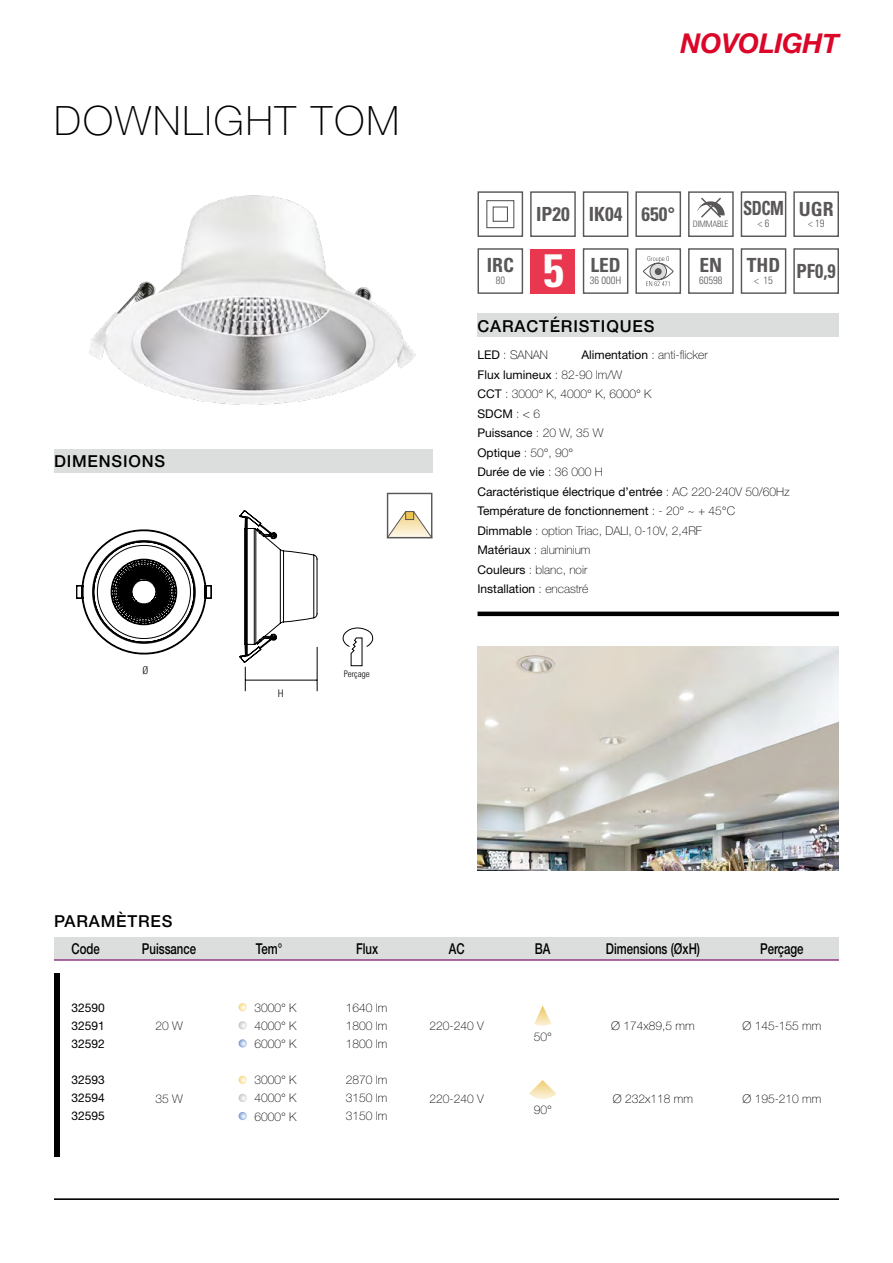
<style>
.page{position:relative;width:893px;height:1263px;background:#fff}
.page>*{position:absolute;margin:0;border:0;box-sizing:border-box;transform-origin:0 0}
.t1{font:700 condensed 46.8px "Univers LT Std";color:#fff}
.t2{font:100 40.5px "Helvetica Neue LT Std";letter-spacing:.05em;color:#000}
.t3{font:italic 700 27.15px "Helvetica Neue";letter-spacing:-.01em;color:#db0729}
.t4{font:700 condensed 19.5px "Univers LT Std";color:#595757}
.t5{font:700 condensed 19.5px "Univers LT Std";color:#595757;scale:.95 1}
.t6{font:700 condensed 19.5px "Univers LT Std";color:#595757;scale:.85 1}
.t7{font:500 16.5px "Helvetica Neue LT Std";letter-spacing:.05em;color:#000}
.t8{font:500 15px "Helvetica Neue LT Std";color:#000;scale:.76 1}
.t9{font:100 12px "Helvetica Neue LT Std";color:#000}
.t10{font:12px/18px "Helvetica Neue LT Std";color:#000;text-align:justify}
.t11{font:300 condensed 10.5px "Univers LT Std";color:#595757}
.t12{font:300 condensed 10.5px "Univers LT Std";color:#000}
.t13{font:300 condensed 9px "Univers LT Std";color:#000}
.t14{font:300 condensed 8.85px "Univers LT Std";letter-spacing:-.025em;color:#595757}
.s1{font-weight:400}
.s2{font-weight:100}
</style>
<div class="page">
<div style="left:54px;top:937px;width:785px;height:24px;background:#dcdddd"></div>
<div style="left:54px;top:973px;width:6px;height:184px;background:#000"></div>
<hr style="left:54px;top:959px;width:785px;height:2px;background:#96428b">
<svg style="left:239px;top:1076px;width:8px;height:8px"></svg>
<svg style="left:239px;top:1094px;width:8px;height:8px"></svg>
<svg style="left:239px;top:1112px;width:8px;height:8px"></svg>
<svg style="left:239px;top:1003px;width:8px;height:8px"></svg>
<svg style="left:239px;top:1021px;width:8px;height:8px"></svg>
<svg style="left:239px;top:1039px;width:8px;height:8px"></svg>
<svg style="left:529px;top:1080px;width:27px;height:19px"></svg>
<svg style="left:534px;top:1005px;width:17px;height:21px"></svg>
<img style="left:89px;top:195px;width:327px;height:210px">
<hr style="left:317px;top:647px;width:1px;height:44px;background:#000">
<svg style="left:240px;top:510px;width:77px;height:181px"></svg>
<div style="left:531px;top:249px;width:44px;height:44px;background:#e8374e"></div>
<div style="left:635px;top:248px;width:46px;height:46px;border:1px solid #595757"></div>
<svg style="left:643px;top:256px;width:31px;height:30px"></svg>
<div style="left:655px;top:268px;width:7px;height:7px;background:#595757;border-radius:50%"></div>
<div style="left:793px;top:248px;width:46px;height:46px;border:1px solid #595757"></div>
<div style="left:741px;top:248px;width:45px;height:46px;border:1px solid #595757"></div>
<div style="left:583px;top:191px;width:45px;height:46px;border:1px solid #595757"></div>
<div style="left:635px;top:191px;width:46px;height:46px;border:1px solid #595757"></div>
<div style="left:477px;top:191px;width:46px;height:46px;border:1px solid #595757"></div>
<div style="left:486px;top:200px;width:28px;height:28px;border:1px solid #575757"></div>
<div style="left:493px;top:206px;width:15px;height:16px;border:1px solid #575757"></div>
<div style="left:741px;top:191px;width:45px;height:46px;border:1px solid #595757"></div>
<div style="left:688px;top:248px;width:46px;height:46px;border:1px solid #595757"></div>
<div style="left:477px;top:248px;width:46px;height:46px;border:1px solid #595757"></div>
<svg style="left:389px;top:511px;width:41px;height:25px"></svg>
<div style="left:387px;top:493px;width:45px;height:45px;border:1px solid #595757"></div>
<div style="left:405px;top:511px;width:9px;height:9px;background:#edc351;border:1px solid #595757"></div>
<div style="left:688px;top:191px;width:46px;height:46px;border:1px solid #595757"></div>
<svg style="left:697px;top:197px;width:28px;height:21px"></svg>
<div style="left:530px;top:191px;width:46px;height:46px;border:1px solid #595757"></div>
<div style="left:793px;top:191px;width:46px;height:46px;border:1px solid #595757"></div>
<div style="left:583px;top:248px;width:45px;height:46px;border:1px solid #595757"></div>
<div style="left:477px;top:314px;width:362px;height:23px;background:#dcdddd"></div>
<hr style="left:477px;top:612px;width:362px;height:4px;background:#000">
<div style="left:54px;top:449px;width:378px;height:24px;background:#dcdddd"></div>
<hr style="left:54px;top:1199px;width:785px;height:1px;background:#000">
<svg style="left:343px;top:627px;width:30px;height:39px"></svg>
<svg style="left:76px;top:529px;width:136px;height:126px"></svg>
<img style="left:477px;top:647px;width:362px;height:223px">
<p class="t2" style="left:54px;top:98px;width:347px">DOWNLIGHT TOM</p>
<p class="t7" style="left:54px;top:452px;width:113px">DIMENSIONS</p>
<p class="t12" style="left:143px;top:664px;width:7px">Ø</p>
<p class="t12" style="left:278px;top:687px;width:7px">H</p>
<p class="t13" style="left:344px;top:668px;width:27px">Perçage</p>
<p class="t3" style="left:681px;top:22px;width:160px">NOVOLIGHT</p>
<p class="t4" style="left:487px;top:253px;width:29px">IRC</p>
<p class="t11" style="left:496px;top:274px;width:11px">80</p>
<p class="t4" style="left:589px;top:202px;width:35px">IK04</p>
<p class="t4" style="left:641px;top:202px;width:35px">650°</p>
<p class="t6" style="left:743px;top:196px;width:50px">SDCM</p>
<p class="t11" style="left:758px;top:217px;width:13px">&lt; 6</p>
<p class="t4" style="left:699px;top:253px;width:24px">EN</p>
<p class="t11" style="left:699px;top:274px;width:25px">60598</p>
<p class="t4" style="left:536px;top:202px;width:35px">IP20</p>
<p class="t4" style="left:799px;top:197px;width:36px">UGR</p>
<p class="t11" style="left:808px;top:217px;width:18px">&lt; 19</p>
<p class="t14" style="left:693px;top:218px;width:37px">DIMMABLE</p>
<p class="t1" style="left:543px;top:242px;width:22px">5</p>
<p class="t5" style="left:797px;top:259px;width:43px">PF0,9</p>
<p class="t4" style="left:590px;top:253px;width:32px">LED</p>
<p class="t4" style="left:747px;top:253px;width:35px">THD</p>
<p class="t11" style="left:754px;top:274px;width:20px">&lt; 15</p>
<p class="t11" style="left:590px;top:274px;width:33px">36 000H</p>
<p class="t7" style="left:477px;top:316px;width:178px">CARACTÉRISTIQUES</p>
<p class="t9" style="left:477px;top:348px;width:72px"><span class="s1">LED</span> : SANAN</p>
<p class="t9" style="left:581px;top:348px;width:128px"><span class="s1">Alimentation</span> : anti-flicker</p>
<p class="t10" style="left:477px;top:365px;width:146px">Flux lumineux <span class="s2">: 82-90 lm/W</span></p>
<p class="t9" style="left:477px;top:387px;width:176px"><span class="s1">CCT</span> : 3000° K, 4000° K, 6000° K</p>
<p class="t10" style="left:477px;top:404px;width:64px">SDCM <span class="s2">: &lt; 6</span></p>
<p class="t10" style="left:477px;top:424px;width:127px">Puissance <span class="s2">: 20 W, 35 W</span></p>
<p class="t9" style="left:477px;top:445px;width:97px"><span class="s1">Optique</span> : 50°, 90°</p>
<p class="t10" style="left:477px;top:463px;width:127px">Durée de vie <span class="s2">: 36 000 H</span></p>
<p class="t10" style="left:477px;top:482px;width:313px">Caractéristique électrique d’entrée <span class="s2">: AC 220-240V 50/60Hz</span></p>
<p class="t10" style="left:477px;top:502px;width:259px">Température de fonctionnement <span class="s2">: - 20° ~ + 45°C</span></p>
<p class="t9" style="left:477px;top:523px;width:226px"><span class="s1">Dimmable</span> : option Triac, DALI, 0-10V, 2,4RF</p>
<p class="t9" style="left:477px;top:543px;width:114px"><span class="s1">Matériaux</span> : aluminium</p>
<p class="t9" style="left:477px;top:562px;width:111px"><span class="s1">Couleurs</span> : blanc, noir</p>
<p class="t10" style="left:477px;top:580px;width:112px">Installation <span class="s2">: encastré</span></p>
<p class="t7" style="left:54px;top:911px;width:120px">PARAMÈTRES</p>
<p class="t8" style="left:72px;top:940px;width:39px">Code</p>
<p class="t8" style="left:142px;top:940px;width:73px">Puissance</p>
<p class="t8" style="left:256px;top:940px;width:36px">Tem°</p>
<p class="t8" style="left:356px;top:940px;width:31px">Flux</p>
<p class="t8" style="left:449px;top:940px;width:22px">AC</p>
<p class="t8" style="left:535px;top:940px;width:22px">BA</p>
<p class="t8" style="left:606px;top:940px;width:125px">Dimensions (ØxH)</p>
<p class="t8" style="left:760px;top:940px;width:59px">Perçage</p>
<p class="t10" style="left:72px;top:998px;width:35px">32590<br>32591<br>32592</p>
<p class="t10" style="left:72px;top:1071px;width:35px">32593<br>32594<br>32595</p>
<p class="t9" style="left:346px;top:1000px;width:43px">1640 lm</p>
<p class="t9" style="left:346px;top:1018px;width:43px">1800 lm</p>
<p class="t9" style="left:346px;top:1036px;width:43px">1800 lm</p>
<p class="t9" style="left:254px;top:1001px;width:44px">3000° K</p>
<p class="t9" style="left:254px;top:1019px;width:44px">4000° K</p>
<p class="t9" style="left:254px;top:1037px;width:44px">6000° K</p>
<p class="t9" style="left:155px;top:1019px;width:29px">20 W</p>
<p class="t9" style="left:429px;top:1019px;width:56px">220-240 V</p>
<p class="t9" style="left:346px;top:1073px;width:43px">2870 lm</p>
<p class="t9" style="left:346px;top:1091px;width:43px">3150 lm</p>
<p class="t9" style="left:346px;top:1109px;width:43px">3150 lm</p>
<p class="t9" style="left:254px;top:1073px;width:44px">3000° K</p>
<p class="t9" style="left:254px;top:1091px;width:44px">4000° K</p>
<p class="t9" style="left:254px;top:1109px;width:44px">6000° K</p>
<p class="t9" style="left:155px;top:1091px;width:29px">35 W</p>
<p class="t9" style="left:429px;top:1091px;width:56px">220-240 V</p>
<p class="t9" style="left:534px;top:1029px;width:20px">50°</p>
<p class="t9" style="left:534px;top:1103px;width:20px">90°</p>
<p class="t9" style="left:611px;top:1019px;width:85px">Ø 174x89,5 mm</p>
<p class="t9" style="left:742px;top:1019px;width:80px">Ø 145-155 mm</p>
<p class="t9" style="left:613px;top:1091px;width:82px">Ø 232x118 mm</p>
<p class="t9" style="left:742px;top:1091px;width:80px">Ø 195-210 mm</p>
</div>
